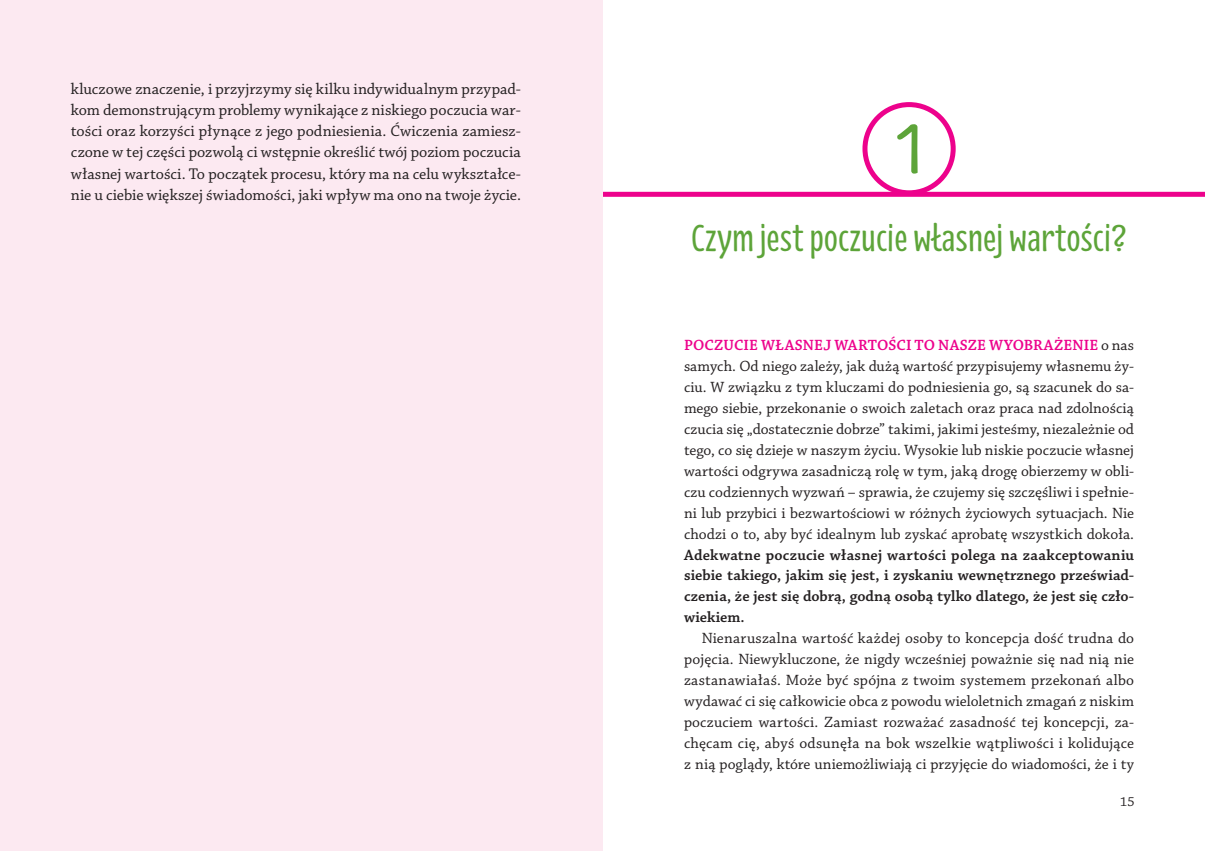
<style>
.page{position:relative;width:1205px;height:851px;background:#fff}
.page>*{position:absolute;margin:0;border:0;box-sizing:border-box;transform-origin:0 0}
.t1{font:600 73.75px "Florence";color:#5da439;scale:1.1 1}
.t2{font:500 38.75px "Florence";color:#5da439;scale:1.2 1}
.t3{font:16.25px/21.2px "Chaparral Pro";letter-spacing:.005em;color:#231f20;text-align:justify}
.t4{font:15.62px/20.9px "Chaparral Pro";color:#231f20;text-align:justify}
.t5{font:600 15.62px/20.9px "Chaparral Pro";color:#231f20;text-align:justify}
.t6{font:13.75px "Chaparral Pro";color:#231f20}
.s1{font-weight:600;color:#ed028c}
</style>
<div class="page">
<div style="left:862px;top:102px;width:93px;height:93px;border:5px solid #ed028c;border-radius:50%"></div>
<div style="left:603px;top:192px;width:602px;height:5px;background:#ed028c"></div>
<div style="left:0;top:0;width:602px;height:850px;background:#fce9f1"></div>
<p class="t3" style="left:71px;top:78px;width:452px">kluczowe znaczenie, i przyjrzymy się kilku indywidualnym przypad&shy;kom demonstrującym problemy wynikające z niskiego poczucia war&shy;tości oraz korzyści płynące z jego podniesienia. Ćwiczenia zamiesz&shy;czone w tej części pozwolą ci wstępnie określić twój poziom poczucia własnej wartości. To początek procesu, który ma na celu wykształce&shy;nie u ciebie większej świadomości, jaki wpływ ma ono na twoje życie.</p>
<h1 class="t1" style="left:895px;top:108px;width:26px">1</h1>
<h2 class="t2" style="left:691px;top:217px;width:365px">Czym jest poczucie własnej wartości?</h2>
<p class="t4" style="left:684px;top:335px;width:452px"><span class="s1">POCZUCIE WŁASNEJ WARTOŚCI TO NASZE WYOBRAŻENIE</span> o nas samych. Od niego zależy, jak dużą wartość przypisujemy własnemu ży&shy;ciu. W związku z tym kluczami do podniesienia go, są szacunek do sa&shy;mego siebie, przekonanie o swoich zaletach oraz praca nad zdolnością czucia się „dostatecznie dobrze” takimi, jakimi jesteśmy, niezależnie od tego, co się dzieje w naszym życiu. Wysokie lub niskie poczucie własnej wartości odgrywa zasadniczą rolę w tym, jaką drogę obierzemy w obli&shy;czu codziennych wyzwań – sprawia, że czujemy się szczęśliwi i spełnie&shy;ni lub przybici i bezwartościowi w różnych życiowych sytuacjach. Nie chodzi o to, aby być idealnym lub zyskać aprobatę wszystkich dokoła.</p>
<p class="t5" style="left:684px;top:544px;width:451px">Adekwatne poczucie własnej wartości polega na zaakceptowaniu siebie takiego, jakim się jest, i zyskaniu wewnętrznego przeświad&shy;czenia, że jest się dobrą, godną osobą tylko dlatego, że jest się czło&shy;wiekiem.</p>
<p class="t4" style="left:684px;top:628px;width:452px;text-indent:18px">Nienaruszalna wartość każdej osoby to koncepcja dość trudna do pojęcia. Niewykluczone, że nigdy wcześniej poważnie się nad nią nie zastanawiałaś. Może być spójna z twoim systemem przekonań albo wydawać ci się całkowicie obca z powodu wieloletnich zmagań z niskim poczuciem wartości. Zamiast rozważać zasadność tej koncepcji, za&shy;chęcam cię, abyś odsunęła na bok wszelkie wątpliwości i kolidujące z nią poglądy, które uniemożliwiają ci przyjęcie do wiadomości, że i ty</p>
<p class="t6" style="left:1120px;top:794px;width:16px">15</p>
</div>
